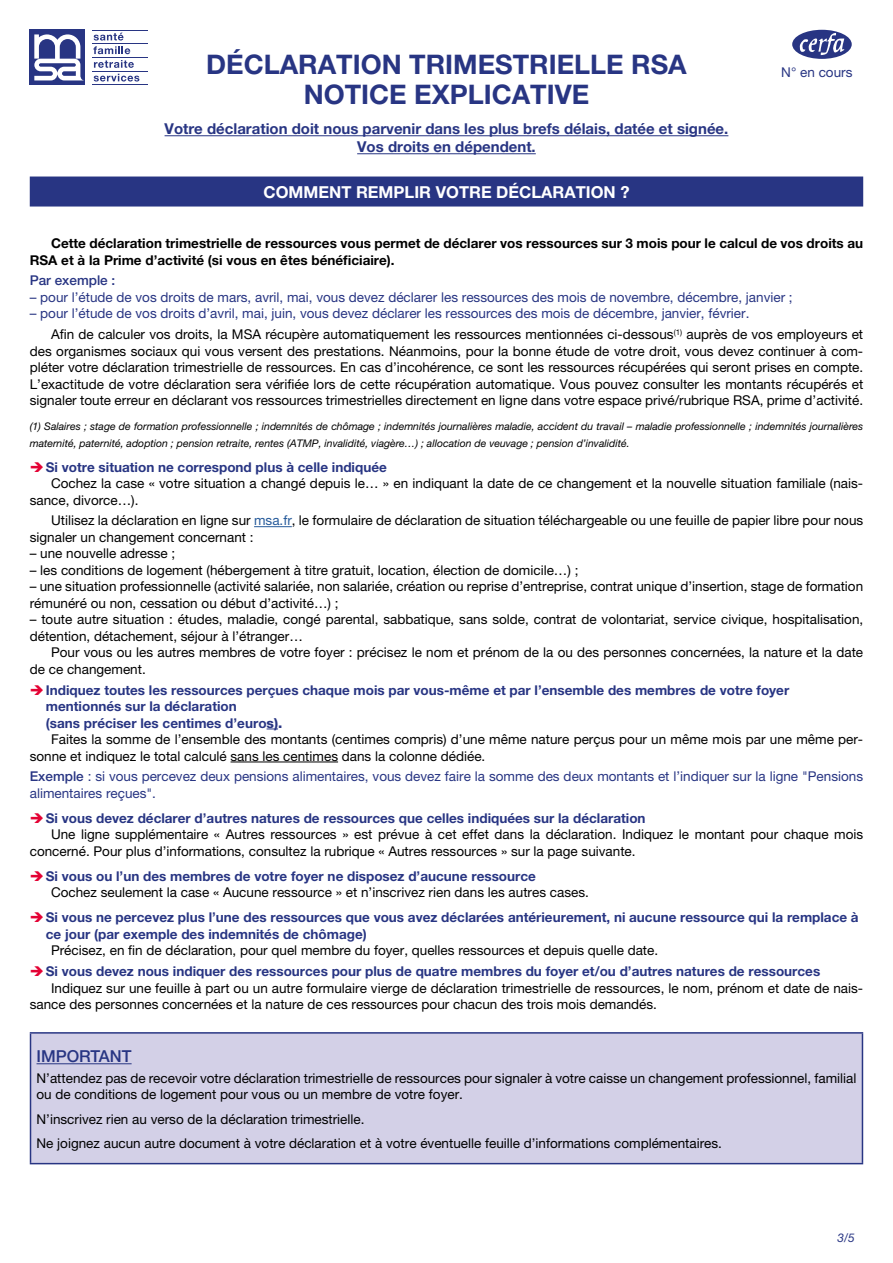
<style>
.page{position:relative;width:893px;height:1263px;background:#fff}
.page>*{position:absolute;margin:0;border:0;box-sizing:border-box;transform-origin:0 0}
.t1{font:700 27px "Helvetica Neue LT Pro";color:#283583}
.rubrique1{font:700 16.5px "Helvetica Neue LT Pro";color:#fff}
.texte_courant{font:500 16.5px "Helvetica Neue LT Pro";color:#283583}
.t2{font:700 15px "Helvetica Neue LT Pro";color:#283583}
.texte_courant-2{font:13.5px/16.5px "Helvetica Neue LT Pro";color:#000}
.texte_courant-3{font:700 13.5px/16.5px "Helvetica Neue LT Pro";color:#283583}
.texte_courant-4{font:13.5px/16.5px "Helvetica Neue LT Pro";color:#283583}
.texte_courant-5{font:700 13.5px/16.5px "Helvetica Neue LT Pro";color:#000}
.texte_courant-6{font:500 13.5px "Helvetica Neue LT Pro";color:#283583}
.t3{font:italic 12px "Helvetica Neue LT Pro";color:#283583}
.texte_courant-7{font:italic 10.5px/16.5px "Helvetica Neue LT Pro";color:#000}
.s1{color:#e40234}
.s2{color:#275b9b}
.s3{font-weight:800}
.s4{font-weight:500}
</style>
<div class="page">
<svg style="left:93px;top:33px;width:37px;height:21px"></svg>
<svg style="left:94px;top:60px;width:40px;height:8px"></svg>
<svg style="left:94px;top:74px;width:45px;height:8px"></svg>
<hr style="left:92px;top:30px;width:56px;height:1px;background:#283583">
<hr style="left:92px;top:43px;width:56px;height:1px;background:#283583">
<hr style="left:92px;top:57px;width:56px;height:1px;background:#283583">
<hr style="left:92px;top:71px;width:56px;height:1px;background:#283583">
<hr style="left:92px;top:84px;width:56px;height:1px;background:#283583">
<div style="left:30px;top:30px;width:55px;height:55px;background:#283583"></div>
<svg style="left:34px;top:34px;width:49px;height:46px"></svg>
<div style="left:792px;top:30px;width:60px;height:29px;background:#283583;border-radius:50%"></div>
<svg style="left:799px;top:33px;width:45px;height:22px"></svg>
<hr style="left:165px;top:135px;width:563px;height:1px;background:#283583">
<hr style="left:357px;top:153px;width:179px;height:1px;background:#283583">
<div style="left:30px;top:177px;width:833px;height:30px;background:#283583"></div>
<hr style="left:254px;top:526px;width:38px;height:1px;background:#275b9b">
<hr style="left:231px;top:762px;width:107px;height:1px;background:#000">
<div style="left:31px;top:1033px;width:831px;height:130px;background:#d3d0e7"></div>
<hr style="left:30px;top:1032px;width:833px;height:2px;background:#283583">
<hr style="left:30px;top:1034px;width:1px;height:129px;background:#283583">
<hr style="left:862px;top:1034px;width:1px;height:129px;background:#283583">
<hr style="left:30px;top:1163px;width:833px;height:1px;background:#283583">
<hr style="left:37px;top:1063px;width:95px;height:1px;background:#283583">
<p class="t1" style="left:206px;top:47px;width:482px">DÉCLARATION TRIMESTRIELLE RSA</p>
<p class="texte_courant-4" style="left:781px;top:64px;width:73px">N° en cours</p>
<p class="t1" style="left:304px;top:77px;width:287px">NOTICE EXPLICATIVE</p>
<p class="t2" style="left:165px;top:120px;width:565px">Votre déclaration doit nous parvenir dans les plus brefs délais, datée et signée.</p>
<p class="t2" style="left:357px;top:138px;width:180px">Vos droits en dépendent.</p>
<p class="rubrique1" style="left:263px;top:182px;width:368px">COMMENT REMPLIR VOTRE DÉCLARATION ?</p>
<p class="texte_courant-5" style="left:30px;top:235px;width:835px;text-indent:21px">Cette déclaration trimestrielle de ressources vous permet de déclarer vos ressources sur 3 mois pour le calcul de vos droits au<br>RSA et à la Prime d’activité (si vous en êtes bénéficiaire).</p>
<p class="texte_courant-6" style="left:30px;top:272px;width:87px">Par exemple :</p>
<p class="texte_courant-4" style="left:30px;top:289px;width:764px">– pour l’étude de vos droits de mars, avril, mai, vous devez déclarer les ressources des mois de novembre, décembre, janvier ;</p>
<p class="texte_courant-4" style="left:30px;top:305px;width:721px">– pour l’étude de vos droits d’avril, mai, juin, vous devez déclarer les ressources des mois de décembre, janvier, février.</p>
<p class="texte_courant-2" style="left:30px;top:326px;width:835px;text-align:justify;text-indent:21px">Afin de calculer vos droits, la MSA récupère automatiquement les ressources mentionnées ci-dessous<sup>(1)</sup> auprès de vos employeurs et des organismes sociaux qui vous versent des prestations. Néanmoins, pour la bonne étude de votre droit, vous devez continuer à com&shy;pléter votre déclaration trimestrielle de ressources. En cas d’incohérence, ce sont les ressources récupérées qui seront prises en compte.<br>L’exactitude de votre déclaration sera vérifiée lors de cette récupération automatique. Vous pouvez consulter les montants récupérés et signaler toute erreur en déclarant vos ressources trimestrielles directement en ligne dans votre espace privé/rubrique RSA, prime d’activité.</p>
<p class="texte_courant-7" style="left:30px;top:418px;width:835px">(1) Salaires ; stage de formation professionnelle ; indemnités de chômage ; indemnités journalières maladie, accident du travail – maladie professionnelle ; indemnités journalières maternité, paternité, adoption ; pension retraite, rentes (ATMP, invalidité, viagère…) ; allocation de veuvage ; pension d’invalidité.</p>
<p class="texte_courant-3" style="left:30px;top:458px;width:359px"><span class="s1">➔</span>Si votre situation ne correspond plus à celle indiquée</p>
<p class="texte_courant-2" style="left:30px;top:475px;width:835px;text-indent:21px">Cochez la case « votre situation a changé depuis le… » en indiquant la date de ce changement et la nouvelle situation familiale (nais&shy;sance, divorce…).</p>
<p class="texte_courant-2" style="left:30px;top:512px;width:835px;text-indent:21px">Utilisez la déclaration en ligne sur <span class="s2">msa.fr</span>, le formulaire de déclaration de situation téléchargeable ou une feuille de papier libre pour nous signaler un changement concernant :</p>
<p class="texte_courant-2" style="left:30px;top:545px;width:147px">– une nouvelle adresse ;</p>
<p class="texte_courant-2" style="left:30px;top:562px;width:550px">– les conditions de logement (hébergement à titre gratuit, location, élection de domicile…) ;</p>
<p class="texte_courant-2" style="left:30px;top:578px;width:835px">– une situation professionnelle (activité salariée, non salariée, création ou reprise d’entreprise, contrat unique d’insertion, stage de formation rémunéré ou non, cessation ou début d’activité…) ;</p>
<p class="texte_courant-2" style="left:30px;top:611px;width:835px">– toute autre situation : études, maladie, congé parental, sabbatique, sans solde, contrat de volontariat, service civique, hospitalisation, détention, détachement, séjour à l’étranger…</p>
<p class="texte_courant-2" style="left:30px;top:644px;width:835px;text-indent:21px">Pour vous ou les autres membres de votre foyer : précisez le nom et prénom de la ou des personnes concernées, la nature et la date de ce changement.</p>
<p class="texte_courant-3" style="left:46px;top:681px;width:745px;text-indent:-16px"><span class="s1">➔</span>Indiquez toutes les ressources perçues chaque mois par vous-même et par l’ensemble des membres de votre foyer mentionnés sur la déclaration<br>(sans préciser les centimes d’euro<span class="s3">s).</span></p>
<p class="texte_courant-2" style="left:30px;top:731px;width:835px;text-indent:21px">Faites la somme de l’ensemble des montants (centimes compris) d’une même nature perçus pour un même mois par une même per&shy;sonne et indiquez le total calculé sans les centimes dans la colonne dédiée.</p>
<p class="texte_courant-4" style="left:30px;top:768px;width:835px"><span class="s4">Exemple</span> : si vous percevez deux pensions alimentaires, vous devez faire la somme des deux montants et l’indiquer sur la ligne "Pensions alimentaires reçues".</p>
<p class="texte_courant-3" style="left:30px;top:809px;width:617px"><span class="s1">➔</span>Si vous devez déclarer d’autres natures de ressources que celles indiquées sur la déclaration</p>
<p class="texte_courant-2" style="left:30px;top:826px;width:835px;text-indent:21px">Une ligne supplémentaire « Autres ressources » est prévue à cet effet dans la déclaration. Indiquez le montant pour chaque mois concerné. Pour plus d’informations, consultez la rubrique « Autres ressources » sur la page suivante.</p>
<p class="texte_courant-3" style="left:30px;top:867px;width:508px"><span class="s1">➔</span>Si vous ou l’un des membres de votre foyer ne disposez d’aucune ressource</p>
<p class="texte_courant-2" style="left:51px;top:884px;width:539px">Cochez seulement la case « Aucune ressource » et n’inscrivez rien dans les autres cases.</p>
<p class="texte_courant-3" style="left:46px;top:909px;width:814px;text-indent:-16px"><span class="s1">➔</span>Si vous ne percevez plus l’une des ressources que vous avez déclarées antérieurement, ni aucune ressource qui la remplace à ce jour (par exemple des indemnités de chômage)</p>
<p class="texte_courant-2" style="left:51px;top:942px;width:609px">Précisez, en fin de déclaration, pour quel membre du foyer, quelles ressources et depuis quelle date.</p>
<p class="texte_courant-3" style="left:30px;top:963px;width:792px"><span class="s1">➔</span>Si vous devez nous indiquer des ressources pour plus de quatre membres du foyer et/ou d’autres natures de ressources</p>
<p class="texte_courant-2" style="left:30px;top:979px;width:835px;text-indent:21px">Indiquez sur une feuille à part ou un autre formulaire vierge de déclaration trimestrielle de ressources, le nom, prénom et date de nais&shy;sance des personnes concernées et la nature de ces ressources pour chacun des trois mois demandés.</p>
<p class="texte_courant" style="left:37px;top:1046px;width:97px">IMPORTANT</p>
<p class="texte_courant-2" style="left:37px;top:1069px;width:821px">N’attendez pas de recevoir votre déclaration trimestrielle de ressources pour signaler à votre caisse un changement professionnel, familial ou de conditions de logement pour vous ou un membre de votre foyer.</p>
<p class="texte_courant-2" style="left:37px;top:1110px;width:329px">N’inscrivez rien au verso de la déclaration trimestrielle.</p>
<p class="texte_courant-2" style="left:37px;top:1135px;width:687px">Ne joignez aucun autre document à votre déclaration et à votre éventuelle feuille d’informations complémentaires.</p>
<p class="t3" style="left:837px;top:1230px;width:19px">3/5</p>
</div>
